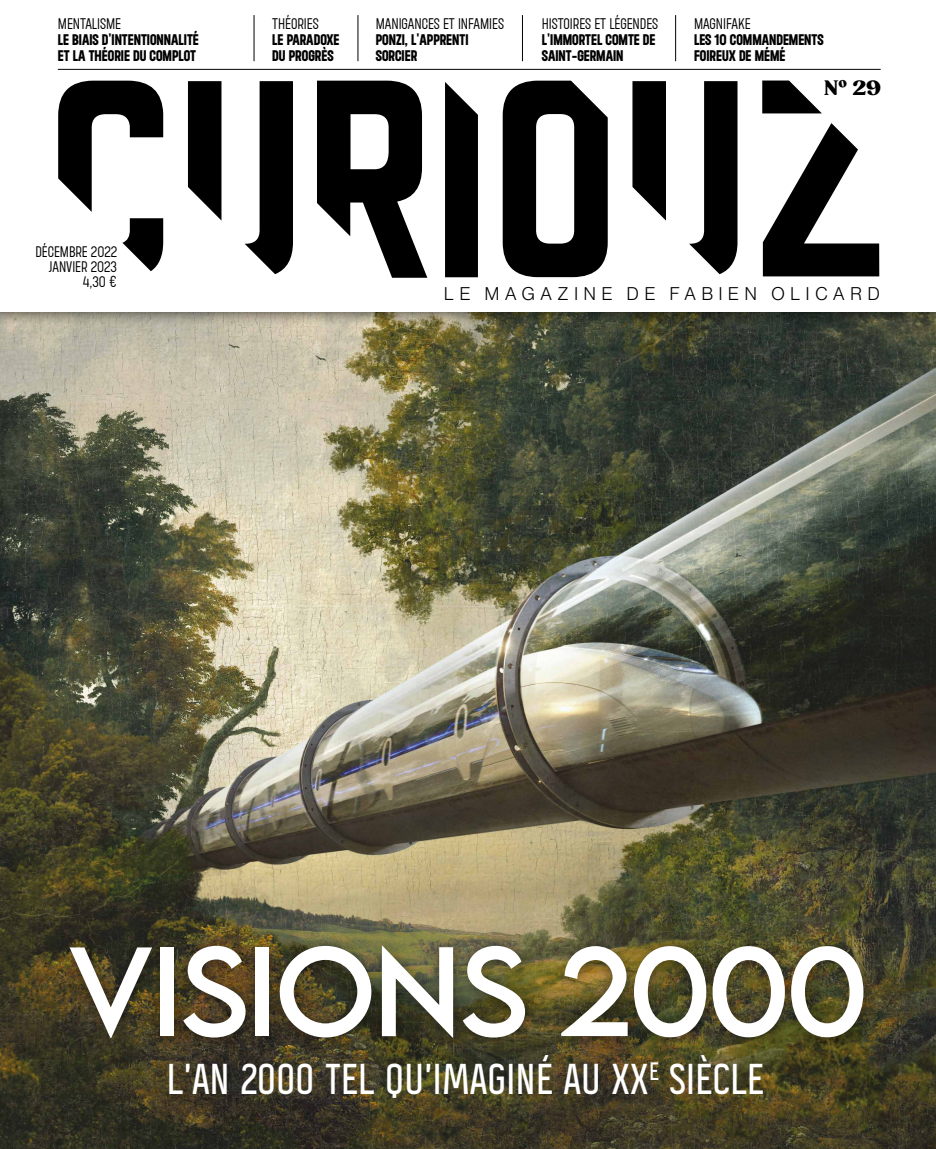
<style>
.page{position:relative;width:936px;height:1149px;background:#fff}
.page>*{position:absolute;margin:0;border:0;box-sizing:border-box;transform-origin:0 0}
.t1{font:112.5px "LEMONMILK";letter-spacing:-.02em;color:#fff}
.t2{font:500 42px "Alasar";color:#fff}
.t3{font:27.9px "Briston";color:#000}
.t4{font:300 18px "Neue Haas Display";letter-spacing:.325em;color:#000}
.t5{font:700 16.5px/15.8px "Roundkey";color:#000}
.t6{font:300 16.5px/15px "Roundkey";color:#000;text-align:right}
</style>
<div class="page">
<img style="left:0;top:326px;width:935px;height:822px">
<div style="left:0;top:0;width:935px;height:326px;background:#000;opacity:.75"></div>
<div style="left:0;top:0;width:935px;height:311px;background:#fff"></div>
<svg style="left:58px;top:81px;width:105px;height:190px"></svg>
<svg style="left:188px;top:81px;width:105px;height:193px"></svg>
<svg style="left:317px;top:81px;width:110px;height:197px"></svg>
<svg style="left:445px;top:82px;width:33px;height:195px;background:#151515"></svg>
<svg style="left:502px;top:81px;width:105px;height:196px"></svg>
<svg style="left:632px;top:81px;width:105px;height:193px"></svg>
<svg style="left:762px;top:80px;width:117px;height:196px"></svg>
<hr style="left:58px;top:69px;width:822px;height:1px;background:#000">
<hr style="left:357px;top:15px;width:1px;height:46px;background:#000">
<hr style="left:522px;top:15px;width:1px;height:46px;background:#000">
<hr style="left:675px;top:15px;width:1px;height:46px;background:#000">
<hr style="left:254px;top:15px;width:1px;height:46px;background:#000">
<div style="left:58px;top:932px;width:821px;height:120px;background:#000;opacity:.5"></div>
<p class="t6" style="left:58px;top:16px;width:65px">MENTALISME</p>
<p class="t5" style="left:58px;top:31px;width:142px">LE BIAIS D'INTENTIONNALITÉ<br>ET LA THÉORIE DU COMPLOT</p>
<p class="t6" style="left:36px;top:243px;width:83px">DÉCEMBRE 2022<br>JANVIER 2023<br>4,30 €</p>
<p class="t6" style="left:272px;top:16px;width:48px">THÉORIES</p>
<p class="t5" style="left:272px;top:31px;width:69px">LE PARADOXE<br>DU PROGRÈS</p>
<p class="t6" style="left:375px;top:16px;width:130px">MANIGANCES ET INFAMIES</p>
<p class="t5" style="left:375px;top:31px;width:94px">PONZI, L'APPRENTI<br>SORCIER</p>
<p class="t6" style="left:542px;top:16px;width:118px">HISTOIRES ET LÉGENDES</p>
<p class="t5" style="left:542px;top:31px;width:115px">L'IMMORTEL COMTE DE<br>SAINT-GERMAIN</p>
<p class="t6" style="left:694px;top:16px;width:58px">MAGNIFAKE</p>
<p class="t5" style="left:694px;top:31px;width:131px">LES 10 COMMANDEMENTS<br>FOIREUX DE MÉMÉ</p>
<h3 class="t3" style="left:823px;top:75px;width:59px">N° 29</h3>
<p class="t4" style="left:444px;top:283px;width:437px">LE MAGAZINE DE FABIEN OLICARD</p>
<h1 class="t1" style="left:68px;top:917px;width:800px">VISIONS 2000</h1>
<h2 class="t2" style="left:169px;top:1052px;width:598px">L'AN 2000 TEL QU'IMAGINÉ AU XX<sup>E</sup> SIÈCLE</h2>
</div>
